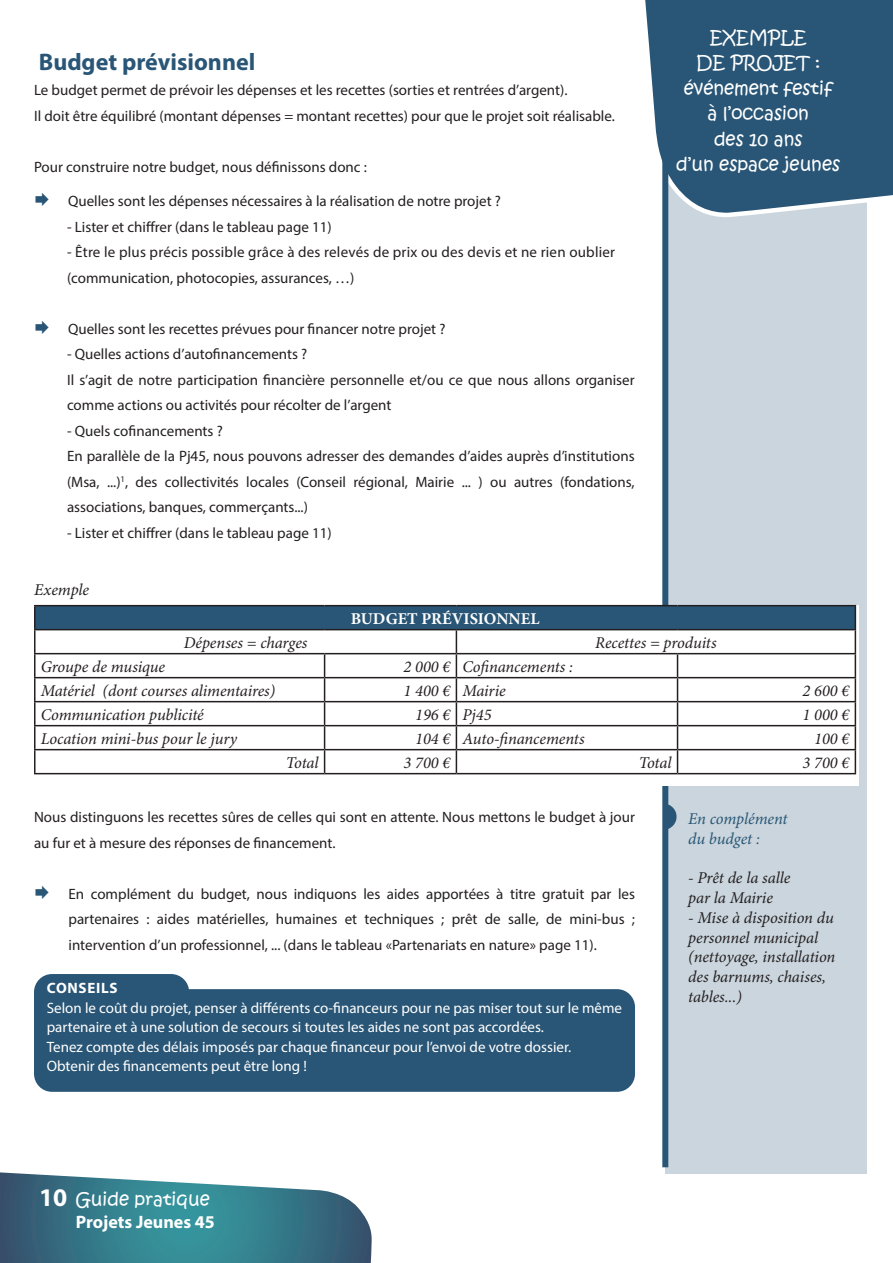
<style>
.page{position:relative;width:893px;height:1263px;background:#fff}
.page>*{position:absolute;margin:0;border:0;box-sizing:border-box;transform-origin:0 0}
.retrait_négatif{font:700 24px "Myriad Pro";color:#295676}
.t1{font:18px "Kristen ITC";color:#fff}
.t2{font:700 18px "Myriad Pro";color:#fff}
.t3{font:italic 16.5px/19.8px "Minion Pro";letter-spacing:-.005em;color:#231f20}
.t4{font:italic 16.5px "Minion Pro";letter-spacing:-.01em;color:#295676}
.t5{font:700 16.5px "Minion Pro";color:#fff}
.t6{font:15px/25.5px "Myriad Pro";color:#231f20}
.t7{font:15px/19.5px "Myriad Pro";color:#fff}
.t8{font:700 15px "Myriad Pro";letter-spacing:.05em;color:#fff}
.s1{font-family:"Myriad Pro";font-weight:700;font-size:25.5px}
</style>
<div class="page">
<svg style="left:0;top:1172px;width:372px;height:91px;background:#4f8897"></svg>
<div style="left:34px;top:974px;width:155px;height:52px;background:#295676;border-radius:18px"></div>
<div style="left:34px;top:989px;width:601px;height:103px;background:#295676;border-radius:18px"></div>
<div style="left:665px;top:111px;width:202px;height:1063px;background:#cad5dd"></div>
<svg style="left:645px;top:0;width:248px;height:220px;background:#3e6683"></svg>
<div style="left:662px;top:156px;width:6px;height:1011px;background:#295676"></div>
<svg style="left:668px;top:804px;width:8px;height:26px"></svg>
<div style="left:34px;top:605px;width:825px;height:181px;background:#fff"></div>
<div style="left:35px;top:606px;width:820px;height:24px;background:#295676"></div>
<svg style="left:36px;top:630px;width:819px;height:143px"></svg>
<hr style="left:34px;top:630px;width:2px;height:23px;background:#231f20">
<hr style="left:456px;top:629px;width:221px;height:1px;background:#231f20">
<hr style="left:677px;top:629px;width:179px;height:1px;background:#231f20">
<hr style="left:34px;top:653px;width:291px;height:1px;background:#231f20">
<hr style="left:34px;top:654px;width:2px;height:23px;background:#231f20">
<hr style="left:325px;top:653px;width:131px;height:1px;background:#231f20">
<hr style="left:456px;top:653px;width:221px;height:1px;background:#231f20">
<hr style="left:677px;top:653px;width:179px;height:1px;background:#231f20">
<hr style="left:34px;top:677px;width:291px;height:1px;background:#231f20">
<hr style="left:34px;top:678px;width:2px;height:23px;background:#231f20">
<hr style="left:325px;top:677px;width:131px;height:1px;background:#231f20">
<hr style="left:456px;top:677px;width:221px;height:1px;background:#231f20">
<hr style="left:677px;top:677px;width:179px;height:1px;background:#231f20">
<hr style="left:34px;top:701px;width:291px;height:1px;background:#231f20">
<hr style="left:34px;top:702px;width:2px;height:23px;background:#231f20">
<hr style="left:325px;top:701px;width:131px;height:1px;background:#231f20">
<hr style="left:456px;top:701px;width:221px;height:1px;background:#231f20">
<hr style="left:677px;top:701px;width:179px;height:1px;background:#231f20">
<hr style="left:34px;top:725px;width:291px;height:1px;background:#231f20">
<hr style="left:34px;top:726px;width:2px;height:23px;background:#231f20">
<hr style="left:325px;top:725px;width:131px;height:1px;background:#231f20">
<hr style="left:456px;top:725px;width:221px;height:1px;background:#231f20">
<hr style="left:677px;top:725px;width:179px;height:1px;background:#231f20">
<hr style="left:34px;top:749px;width:291px;height:1px;background:#231f20">
<hr style="left:34px;top:750px;width:2px;height:23px;background:#231f20">
<hr style="left:325px;top:749px;width:131px;height:1px;background:#231f20">
<svg style="left:324px;top:654px;width:1px;height:119px"></svg>
<hr style="left:456px;top:749px;width:221px;height:1px;background:#231f20">
<svg style="left:456px;top:630px;width:1px;height:143px"></svg>
<hr style="left:677px;top:749px;width:179px;height:1px;background:#231f20">
<svg style="left:677px;top:654px;width:1px;height:119px"></svg>
<hr style="left:34px;top:773px;width:291px;height:1px;background:#231f20">
<hr style="left:325px;top:773px;width:131px;height:1px;background:#231f20">
<hr style="left:456px;top:773px;width:221px;height:1px;background:#231f20">
<hr style="left:677px;top:773px;width:179px;height:1px;background:#231f20">
<hr style="left:34px;top:605px;width:291px;height:1px;background:#231f20">
<hr style="left:34px;top:606px;width:2px;height:23px;background:#231f20">
<hr style="left:325px;top:605px;width:131px;height:1px;background:#231f20">
<hr style="left:456px;top:605px;width:221px;height:1px;background:#231f20">
<hr style="left:677px;top:605px;width:179px;height:1px;background:#231f20">
<hr style="left:34px;top:629px;width:291px;height:1px;background:#231f20">
<hr style="left:325px;top:629px;width:131px;height:1px;background:#231f20">
<svg style="left:855px;top:606px;width:1px;height:167px"></svg>
<p class="retrait_négatif" style="left:39px;top:46px;width:218px">Budget prévisionnel</p>
<p class="t6" style="left:34px;top:77px;width:535px">Le budget permet de prévoir les dépenses et les recettes (sorties et rentrées d’argent).</p>
<p class="t6" style="left:34px;top:103px;width:582px">Il doit être équilibré (montant dépenses = montant recettes) pour que le projet soit réalisable.</p>
<p class="t6" style="left:34px;top:154px;width:334px">Pour construire notre budget, nous définissons donc :</p>
<p class="t6" style="left:68px;top:188px;width:434px">Quelles sont les dépenses nécessaires à la réalisation de notre projet ?</p>
<p class="t6" style="left:67px;top:214px;width:266px">- Lister et chiffrer (dans le tableau page 11)</p>
<p class="t6" style="left:67px;top:239px;width:550px">- Être le plus précis possible grâce à des relevés de prix ou des devis et ne rien oublier (communication, photocopies, assurances, …)</p>
<p class="t6" style="left:68px;top:316px;width:379px">Quelles sont les recettes prévues pour financer notre projet ?</p>
<p class="t6" style="left:67px;top:341px;width:242px">- Quelles actions d’autofinancements ?</p>
<p class="t6" style="left:67px;top:367px;width:569px">Il s’agit de notre participation financière personnelle et/ou ce que nous allons organiser comme actions ou activités pour récolter de l’argent</p>
<p class="t6" style="left:67px;top:418px;width:157px">- Quels cofinancements ?</p>
<p class="t6" style="left:67px;top:443px;width:569px;text-align:justify">En parallèle de la Pj45, nous pouvons adresser des demandes d’aides auprès d’institutions (Msa, ...)<sup>1</sup>, des collectivités locales (Conseil régional, Mairie ... ) ou autres (fondations, associations, banques, commerçants...)</p>
<p class="t6" style="left:67px;top:520px;width:266px">- Lister et chiffrer (dans le tableau page 11)</p>
<p class="t3" style="left:34px;top:580px;width:57px">Exemple</p>
<p class="t5" style="left:351px;top:608px;width:190px">BUDGET PRÉVISIONNEL</p>
<p class="t1" style="left:710px;top:25px;width:98px">EXEMPLE</p>
<p class="t1" style="left:696px;top:51px;width:126px">DE PROJET :</p>
<p class="t1" style="left:684px;top:76px;width:151px">événement festif</p>
<p class="t1" style="left:708px;top:102px;width:103px">à l’occasion</p>
<p class="t1" style="left:714px;top:127px;width:90px">des 10 ans</p>
<p class="t1" style="left:676px;top:153px;width:165px">d’un espace jeunes</p>
<p class="t3" style="left:184px;top:633px;width:125px">Dépenses = charges</p>
<p class="t3" style="left:595px;top:633px;width:123px">Recettes = produits</p>
<p class="t3" style="left:41px;top:657px;width:126px">Groupe de musique</p>
<p class="t3" style="left:403px;top:657px;width:48px">2 000 €</p>
<p class="t3" style="left:462px;top:657px;width:112px">Cofinancements :</p>
<p class="t3" style="left:41px;top:681px;width:236px">Matériel (dont courses alimentaires)</p>
<p class="t3" style="left:403px;top:681px;width:48px">1 400 €</p>
<p class="t3" style="left:462px;top:681px;width:45px">Mairie</p>
<p class="t3" style="left:802px;top:681px;width:48px">2 600 €</p>
<p class="t3" style="left:41px;top:705px;width:165px">Communication publicité</p>
<p class="t3" style="left:415px;top:705px;width:37px">196 €</p>
<p class="t3" style="left:462px;top:705px;width:31px">Pj45</p>
<p class="t3" style="left:802px;top:705px;width:48px">1 000 €</p>
<p class="t3" style="left:41px;top:729px;width:198px">Location mini-bus pour le jury</p>
<p class="t3" style="left:415px;top:729px;width:37px">104 €</p>
<p class="t3" style="left:462px;top:729px;width:124px">Auto-financements</p>
<p class="t3" style="left:814px;top:729px;width:37px">100 €</p>
<p class="t3" style="left:286px;top:753px;width:34px">Total</p>
<p class="t3" style="left:403px;top:753px;width:48px">3 700 €</p>
<p class="t3" style="left:639px;top:753px;width:34px">Total</p>
<p class="t3" style="left:802px;top:753px;width:48px">3 700 €</p>
<p class="t6" style="left:34px;top:804px;width:602px">Nous distinguons les recettes sûres de celles qui sont en attente. Nous mettons le budget à jour au fur et à mesure des réponses de financement.</p>
<p class="t6" style="left:69px;top:881px;width:568px;text-align:justify">En complément du budget, nous indiquons les aides apportées à titre gratuit par les partenaires : aides matérielles, humaines et techniques ; prêt de salle, de mini-bus ; intervention d’un professionnel, ... (dans le tableau «Partenariats en nature» page 11).</p>
<p class="t8" style="left:47px;top:978px;width:72px">CONSEILS</p>
<p class="t7" style="left:47px;top:998px;width:577px">Selon le coût du projet, penser à différents co-financeurs pour ne pas miser tout sur le même partenaire et à une solution de secours si toutes les aides ne sont pas accordées.</p>
<p class="t7" style="left:47px;top:1037px;width:526px">Tenez compte des délais imposés par chaque financeur pour l’envoi de votre dossier.</p>
<p class="t7" style="left:47px;top:1056px;width:262px">Obtenir des financements peut être long !</p>
<p class="t1" style="left:39px;top:1188px;width:172px"><span class="s1">10</span> Guide pratique</p>
<p class="t2" style="left:76px;top:1210px;width:141px">Projets Jeunes 45</p>
<p class="t4" style="left:688px;top:809px;width:101px">En complément</p>
<p class="t4" style="left:688px;top:828px;width:73px">du budget :</p>
<p class="t3" style="left:688px;top:869px;width:104px">- Prêt de la salle</p>
<p class="t3" style="left:688px;top:888px;width:86px">par la Mairie</p>
<p class="t3" style="left:688px;top:908px;width:149px">- Mise à disposition du personnel municipal (nettoyage, installation des barnums, chaises, tables...)</p>
</div>
